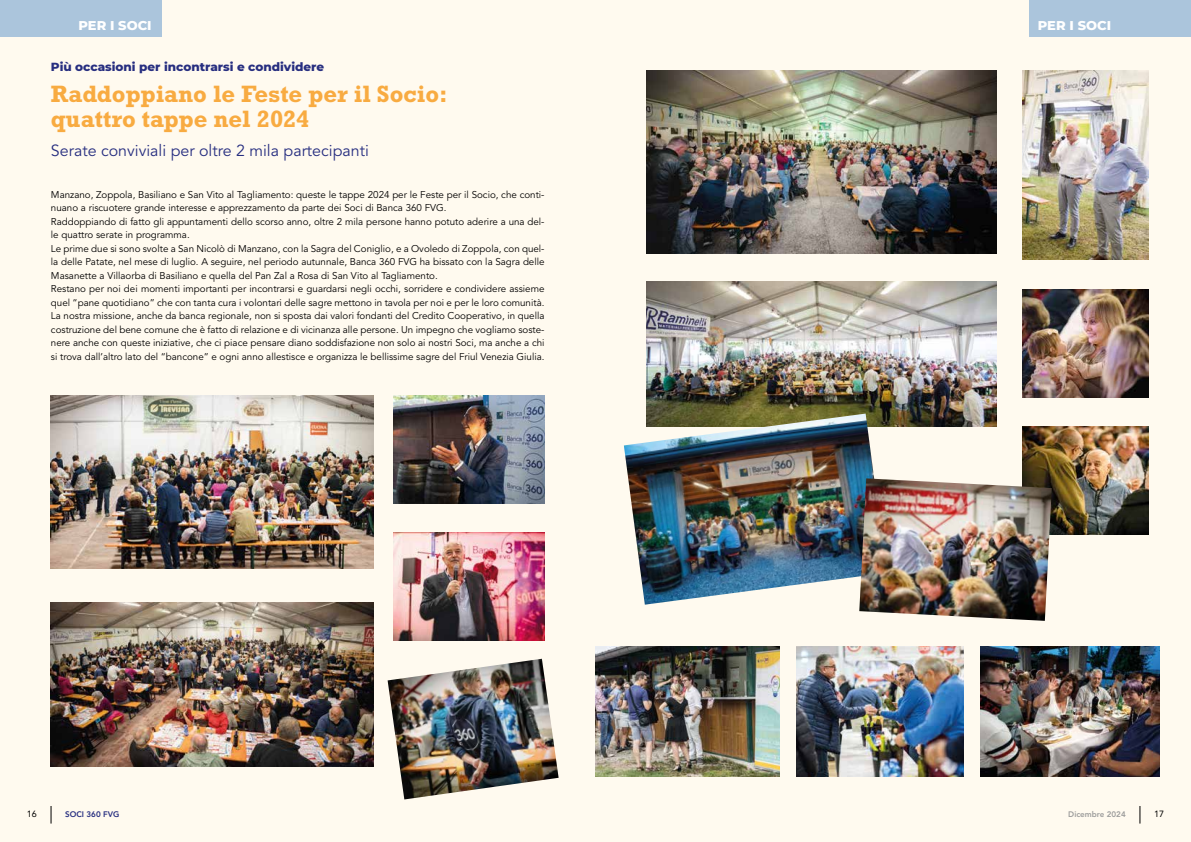
<style>
.page{position:relative;width:1191px;height:842px;background:#fffaef}
.page>*{position:absolute;margin:0;border:0;box-sizing:border-box;transform-origin:0 0}
.t1{font:700 24px/25px "Rockwell Std";color:#f8ab41}
.t2{font:16px "Avenir LT Std";color:#272e80}
.t3{font:800 13px "Montserrat";color:#fff}
.t4{font:800 12px "Montserrat";color:#272e80}
.t5{font:9.8px/13.5px "Avenir LT Std";color:#000}
.t6{font:9px "Avenir LT Std";color:#000}
.t7{font:800 8px "Avenir LT Std";color:#9d9d9c}
.t8{font:800 8px "Avenir LT Std";color:#272e80}
</style>
<div class="page">
<svg style="left:1139px;top:806px;width:1px;height:17px"></svg>
<svg style="left:51px;top:806px;width:1px;height:17px"></svg>
<div style="left:1029px;top:0;width:162px;height:37px;background:#abc5dc"></div>
<div style="left:0;top:0;width:162px;height:37px;background:#abc5dc"></div>
<img style="left:646px;top:71px;width:350px;height:182px">
<img style="left:646px;top:282px;width:350px;height:144px">
<img style="left:51px;top:395px;width:322px;height:174px">
<img style="left:51px;top:602px;width:322px;height:164px">
<img style="left:393px;top:395px;width:151px;height:108px">
<img style="left:1022px;top:290px;width:126px;height:108px">
<img style="left:624px;top:414px;width:262px;height:191px">
<img style="left:1022px;top:426px;width:126px;height:108px">
<img style="left:1022px;top:71px;width:126px;height:189px">
<img style="left:393px;top:532px;width:151px;height:108px">
<img style="left:387px;top:659px;width:171px;height:140px">
<img style="left:595px;top:647px;width:184px;height:130px">
<img style="left:859px;top:478px;width:192px;height:143px">
<img style="left:796px;top:647px;width:167px;height:130px">
<img style="left:980px;top:647px;width:179px;height:130px">
<h3 class="t3" style="left:78px;top:16px;width:75px">PER I SOCI</h3>
<p class="t4" style="left:51px;top:58px;width:275px">Più occasioni per incontrarsi e condividere</p>
<h1 class="t1" style="left:51px;top:81px;width:398px">Raddoppiano le Feste per il Socio: quattro tappe nel 2024</h1>
<h2 class="t2" style="left:51px;top:141px;width:319px">Serate conviviali per oltre 2 mila partecipanti</h2>
<p class="t5" style="left:51px;top:188px;width:495px">Manzano, Zoppola, Basiliano e San Vito al Tagliamento: queste le tappe 2024 per le Feste per il Socio, che conti&shy;nuano a riscuotere grande interesse e apprezzamento da parte dei Soci di Banca 360 FVG.<br>Raddoppiando di fatto gli appuntamenti dello scorso anno, oltre 2 mila persone hanno potuto aderire a una del&shy;le quattro serate in programma.<br>Le prime due si sono svolte a San Nicolò di Manzano, con la Sagra del Coniglio, e a Ovoledo di Zoppola, con quel&shy;la delle Patate, nel mese di luglio. A seguire, nel periodo autunnale, Banca 360 FVG ha bissato con la Sagra delle Masanette a Villaorba di Basiliano e quella del Pan Zal a Rosa di San Vito al Tagliamento.<br>Restano per noi dei momenti importanti per incontrarsi e guardarsi negli occhi, sorridere e condividere assieme quel “pane quotidiano” che con tanta cura i volontari delle sagre mettono in tavola per noi e per le loro comunità.<br>La nostra missione, anche da banca regionale, non si sposta dai valori fondanti del Credito Cooperativo, in quella costruzione del bene comune che è fatto di relazione e di vicinanza alle persone. Un impegno che vogliamo soste&shy;nere anche con queste iniziative, che ci piace pensare diano soddisfazione non solo ai nostri Soci, ma anche a chi si trova dall’altro lato del “bancone” e ogni anno allestisce e organizza le bellissime sagre del Friul Venezia Giulia.</p>
<h3 class="t3" style="left:1037px;top:16px;width:75px">PER I SOCI</h3>
<p class="t6" style="left:27px;top:809px;width:12px">16</p>
<p class="t8" style="left:65px;top:809px;width:56px">SOCI 360 FVG</p>
<p class="t7" style="left:1068px;top:809px;width:59px">Dicembre 2024</p>
<p class="t6" style="left:1154px;top:809px;width:12px">17</p>
</div>
